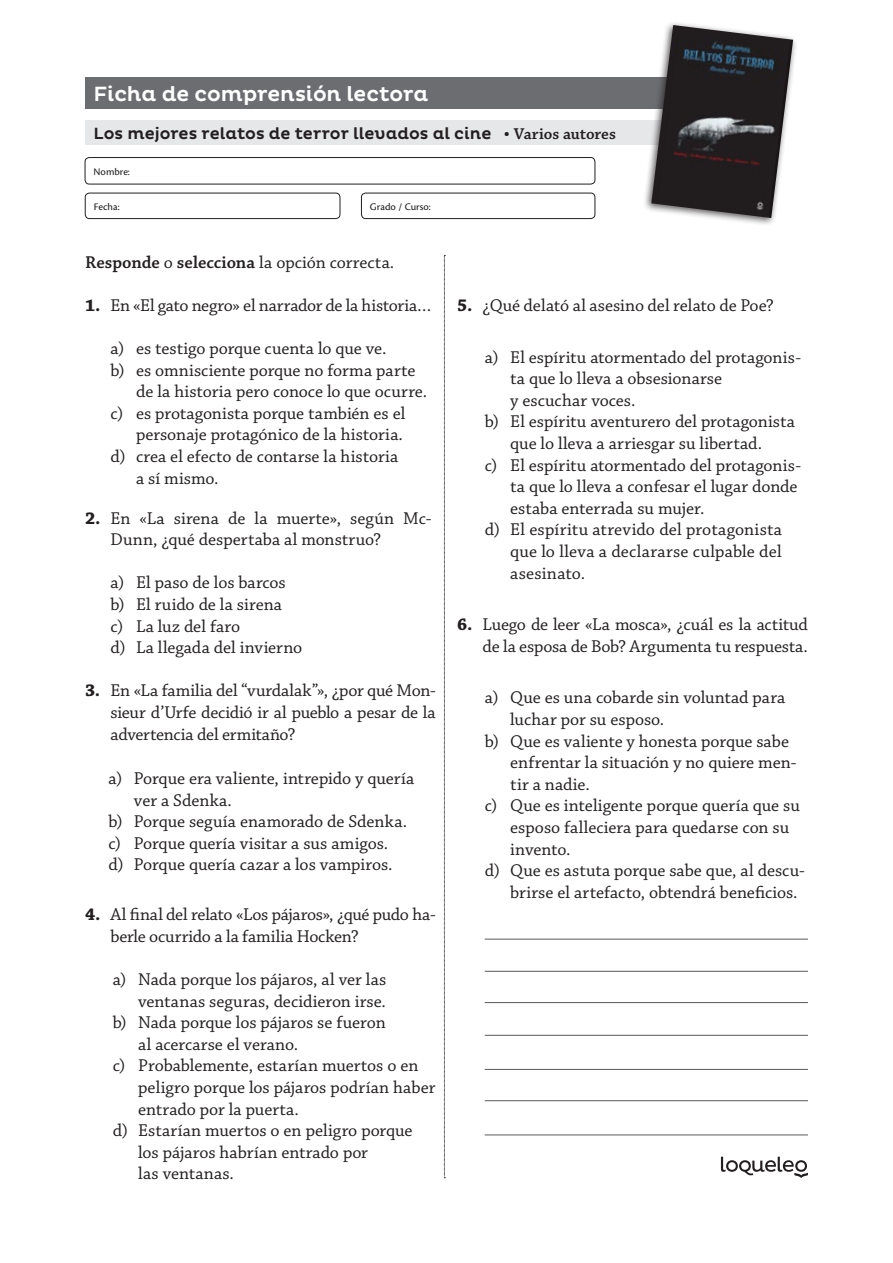
<style>
.page{position:relative;width:893px;height:1263px;background:#fff}
.page>*{position:absolute;margin:0;border:0;box-sizing:border-box;transform-origin:0 0}
.t1{font:500 21px "Pluto";letter-spacing:-.005em;color:#fff}
.LITERALES{font:18px/21.6px "Chaparral Pro";color:#231f20}
.ACTIVIDAD{font:18px/21.6px "Chaparral Pro";letter-spacing:-.005em;color:#231f20}
.t2{font:600 18px "Chaparral Pro";color:#231f20}
.Libro{font:500 16.5px "Pluto";color:#231f20}
.t3{font:10.5px "Cronos Pro Capt";color:#231f20}
.s1{font-family:"Chaparral Pro";font-weight:600}
.s2{font-weight:400}
.s3{font-weight:700}
</style>
<div class="page">
<div style="left:85px;top:77px;width:593px;height:31px;background:#6c6d70"></div>
<div style="left:85px;top:157px;width:510px;height:27px;border:1px solid #231f20;border-radius:4px"></div>
<div style="left:85px;top:193px;width:255px;height:26px;border:1px solid #231f20;border-radius:4px"></div>
<svg style="left:721px;top:1157px;width:87px;height:21px"></svg>
<svg style="left:444px;top:255px;width:1px;height:923px"></svg>
<div style="left:361px;top:193px;width:234px;height:26px;border:1px solid #231f20;border-radius:4px"></div>
<div style="left:85px;top:120px;width:593px;height:25px;background:#e6e7e9"></div>
<div style="left:643px;top:20px;width:155px;height:207px;background:#231f20;opacity:.75"></div>
<img style="left:651px;top:25px;width:142px;height:193px">
<hr style="left:485px;top:1002px;width:323px;height:1px;background:#57585a">
<hr style="left:485px;top:1100px;width:323px;height:1px;background:#57585a">
<hr style="left:485px;top:939px;width:323px;height:1px;background:#57585a">
<hr style="left:485px;top:1035px;width:323px;height:1px;background:#57585a">
<hr style="left:485px;top:1134px;width:323px;height:1px;background:#57585a">
<hr style="left:485px;top:971px;width:323px;height:1px;background:#57585a">
<hr style="left:485px;top:1069px;width:323px;height:1px;background:#57585a">
<p class="t1" style="left:94px;top:82px;width:336px">Ficha de comprensión lectora</p>
<p class="Libro" style="left:94px;top:124px;width:524px">Los mejores relatos de terror llevados al cine • <span class="s1">Varios autores</span></p>
<p class="t3" style="left:94px;top:166px;width:38px">Nombre:</p>
<p class="t3" style="left:94px;top:201px;width:27px">Fecha:</p>
<p class="t3" style="left:370px;top:201px;width:62px">Grado / Curso:</p>
<p class="t2" style="left:85px;top:253px;width:311px">Responde <span class="s2">o</span> selecciona <span class="s2">la opción correcta.</span></p>
<p class="ACTIVIDAD" style="left:85px;top:295px;width:348px"><span class="s3">1.</span> En «El gato negro» el narrador de la historia…</p>
<p class="LITERALES" style="left:111px;top:338px;width:277px">a) es testigo porque cuenta lo que ve.</p>
<p class="LITERALES" style="left:136px;top:360px;width:293px;text-indent:-26px">b) es omnisciente porque no forma parte de la historia pero conoce lo que ocurre.</p>
<p class="LITERALES" style="left:111px;top:403px;width:296px;text-align:right">c) es protagonista porque también es el personaje protagónico de la historia.</p>
<p class="LITERALES" style="left:136px;top:446px;width:264px;text-indent:-26px">d) crea el efecto de contarse la historia a sí mismo.</p>
<p class="ACTIVIDAD" style="left:111px;top:508px;width:322px;text-indent:-26px"><span class="s3">2.</span> En «La sirena de la muerte», según Mc-<br>Dunn, ¿qué despertaba al monstruo?</p>
<p class="LITERALES" style="left:111px;top:573px;width:177px">a) El paso de los barcos</p>
<p class="LITERALES" style="left:111px;top:594px;width:173px">b) El ruido de la sirena</p>
<p class="LITERALES" style="left:111px;top:616px;width:131px">c) La luz del faro</p>
<p class="LITERALES" style="left:111px;top:637px;width:193px">d) La llegada del invierno</p>
<p class="ACTIVIDAD" style="left:111px;top:681px;width:327px;text-align:justify;text-indent:-26px"><span class="s3">3.</span> En «La familia del “vurdalak”», ¿por qué Mon&shy;sieur d’Urfe decidió ir al pueblo a pesar de la advertencia del ermitaño?</p>
<p class="LITERALES" style="left:134px;top:768px;width:282px;text-indent:-26px">a) Porque era valiente, intrepido y quería ver a Sdenka.</p>
<p class="LITERALES" style="left:108px;top:811px;width:300px">b) Porque seguía enamorado de Sdenka.</p>
<p class="LITERALES" style="left:108px;top:833px;width:281px">c) Porque quería visitar a sus amigos.</p>
<p class="LITERALES" style="left:108px;top:855px;width:286px">d) Porque quería cazar a los vampiros.</p>
<p class="ACTIVIDAD" style="left:111px;top:904px;width:327px;text-indent:-26px"><span class="s3">4.</span> Al final del relato «Los pájaros», ¿qué pudo ha&shy;berle ocurrido a la familia Hocken?</p>
<p class="LITERALES" style="left:113px;top:969px;width:275px;text-align:right">a) Nada porque los pájaros, al ver las ventanas seguras, decidieron irse.</p>
<p class="LITERALES" style="left:138px;top:1012px;width:249px;text-indent:-26px">b) Nada porque los pájaros se fueron al acercarse el verano.</p>
<p class="LITERALES" style="left:138px;top:1056px;width:299px;text-indent:-26px">c) Probablemente, estarían muertos o en peligro porque los pájaros podrían haber entrado por la puerta.</p>
<p class="LITERALES" style="left:138px;top:1120px;width:276px;text-indent:-26px">d) Estarían muertos o en peligro porque los pájaros habrían entrado por<br>las ventanas.</p>
<p class="ACTIVIDAD" style="left:457px;top:295px;width:318px"><span class="s3">5.</span> ¿Qué delató al asesino del relato de Poe?</p>
<p class="LITERALES" style="left:510px;top:347px;width:292px;text-indent:-26px">a) El espíritu atormentado del protagonis&shy;ta que lo lleva a obsesionarse<br>y escuchar voces.</p>
<p class="LITERALES" style="left:485px;top:412px;width:312px;text-align:center">b) El espíritu aventurero del protagonista que lo lleva a arriesgar su libertad.</p>
<p class="LITERALES" style="left:510px;top:455px;width:292px;text-indent:-26px">c) El espíritu atormentado del protagonis&shy;ta que lo lleva a confesar el lugar donde estaba enterrada su mujer.</p>
<p class="LITERALES" style="left:510px;top:520px;width:273px;text-align:justify;text-indent:-26px">d) El espíritu atrevido del protagonista que lo lleva a declararse culpable del asesinato.</p>
<p class="ACTIVIDAD" style="left:457px;top:614px;width:352px;text-align:right"><span class="s3">6.</span> Luego de leer «La mosca», ¿cuál es la actitud de la esposa de Bob? Argumenta tu respuesta.</p>
<p class="LITERALES" style="left:510px;top:688px;width:277px;text-indent:-26px">a) Que es una cobarde sin voluntad para luchar por su esposo.</p>
<p class="LITERALES" style="left:510px;top:731px;width:288px;text-indent:-26px">b) Que es valiente y honesta porque sabe enfrentar la situación y no quiere men&shy;tir a nadie.</p>
<p class="LITERALES" style="left:510px;top:796px;width:291px;text-indent:-26px">c) Que es inteligente porque quería que su esposo falleciera para quedarse con su invento.</p>
<p class="LITERALES" style="left:510px;top:860px;width:296px;text-indent:-26px">d) Que es astuta porque sabe que, al descu&shy;brirse el artefacto, obtendrá beneficios.</p>
</div>
